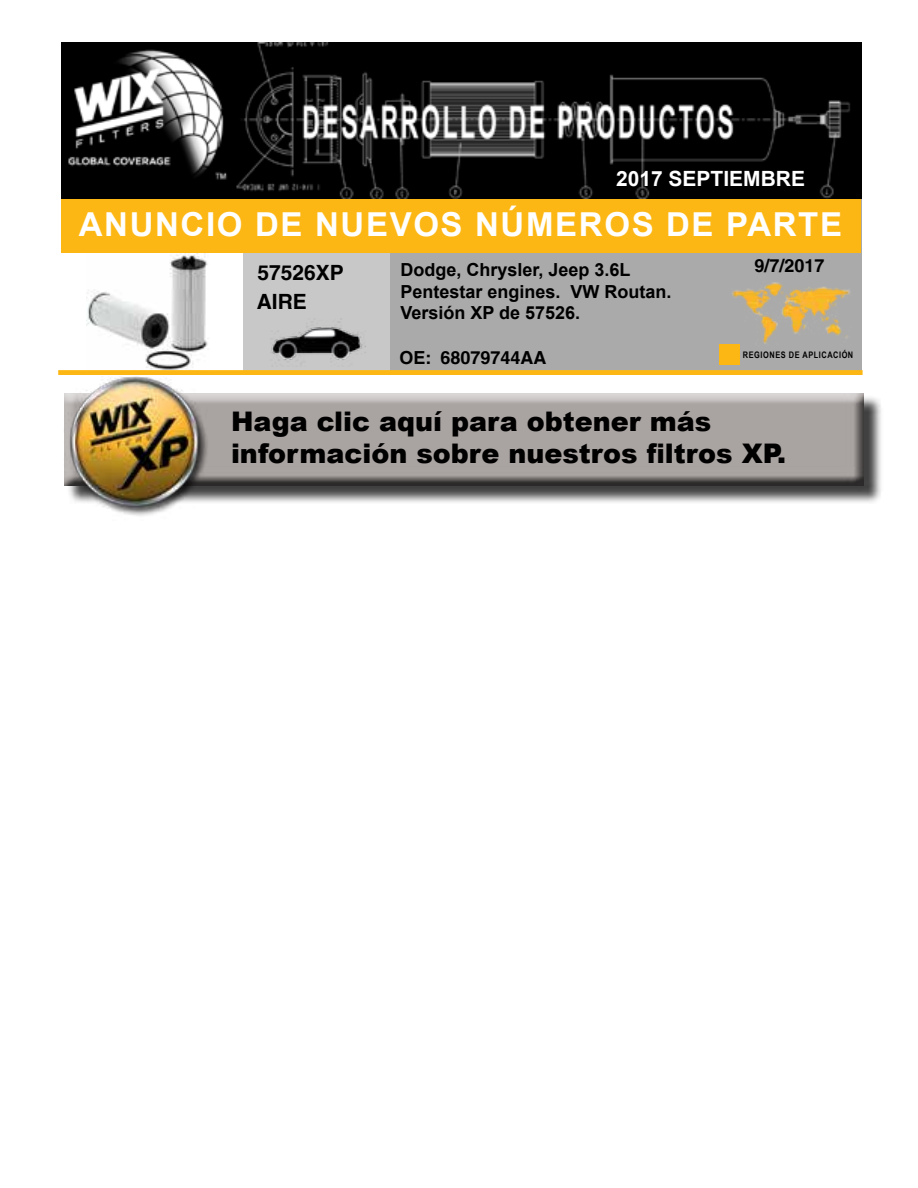
<style>
.page{position:relative;width:918px;height:1188px;background:#fff}
.page>*{position:absolute;margin:0;border:0;box-sizing:border-box;transform-origin:0 0}
.t1{font:700 33px "Arial";letter-spacing:.05em;color:#fff}
.t2{font:900 27px/32.4px "Arial";color:#000}
.t3{font:700 21px "AG Helvetica";color:#000}
.t4{font:700 21px "Arial";color:#fff}
.t5{font:700 18px/21.6px "Arial";color:#000}
.t6{font:700 18px "AG Helvetica";color:#000}
.t7{font:700 9px "Arial Narrow";letter-spacing:.06em;color:#000}
</style>
<div class="page">
<div style="left:243px;top:42px;width:147px;height:1092px;background:#c8c8c8"></div>
<div style="left:390px;top:42px;width:472px;height:1092px;background:#aaa"></div>
<img style="left:86px;top:254px;width:122px;height:111px">
<img style="left:732px;top:282px;width:118px;height:62px">
<div style="left:719px;top:344px;width:21px;height:20px;background:#fdb715"></div>
<img style="left:271px;top:318px;width:95px;height:42px">
<img style="left:62px;top:42px;width:800px;height:157px">
<div style="left:62px;top:199px;width:799px;height:54px;background:#fdb715"></div>
<svg style="left:210px;top:370px;width:653px;height:6px;background:#fbc23e"></svg>
<div style="left:46px;top:376px;width:835px;height:774px;background:#fff"></div>
<div style="left:67px;top:396px;width:816px;height:109px;background:#000;opacity:.75"></div>
<div style="left:58px;top:386px;width:817px;height:100px;background:#000;opacity:.75"></div>
<img style="left:58px;top:365px;width:152px;height:151px">
<p class="t4" style="left:616px;top:165px;width:191px">2017 SEPTIEMBRE</p>
<h1 class="t1" style="left:79px;top:203px;width:765px">ANUNCIO DE NUEVOS NÚMEROS DE PARTE</h1>
<p class="t3" style="left:257px;top:260px;width:88px">57526XP</p>
<p class="t3" style="left:257px;top:290px;width:52px">AIRE</p>
<p class="t5" style="left:400px;top:260px;width:273px">Dodge, Chrysler, Jeep 3.6L<br>Pentestar engines. VW Routan.<br>Versión XP de 57526.</p>
<p class="t6" style="left:399px;top:348px;width:149px">OE: 68079744AA</p>
<p class="t6" style="left:754px;top:256px;width:72px">9/7/2017</p>
<p class="t7" style="left:743px;top:348px;width:112px">REGIONES DE APLICACIÓN</p>
<h2 class="t2" style="left:231px;top:404px;width:557px">Haga clic aquí para obtener más información sobre nuestros filtros XP.</h2>
<p class="t3" style="left:257px;top:415px;width:52px">AIRE</p>
</div>
